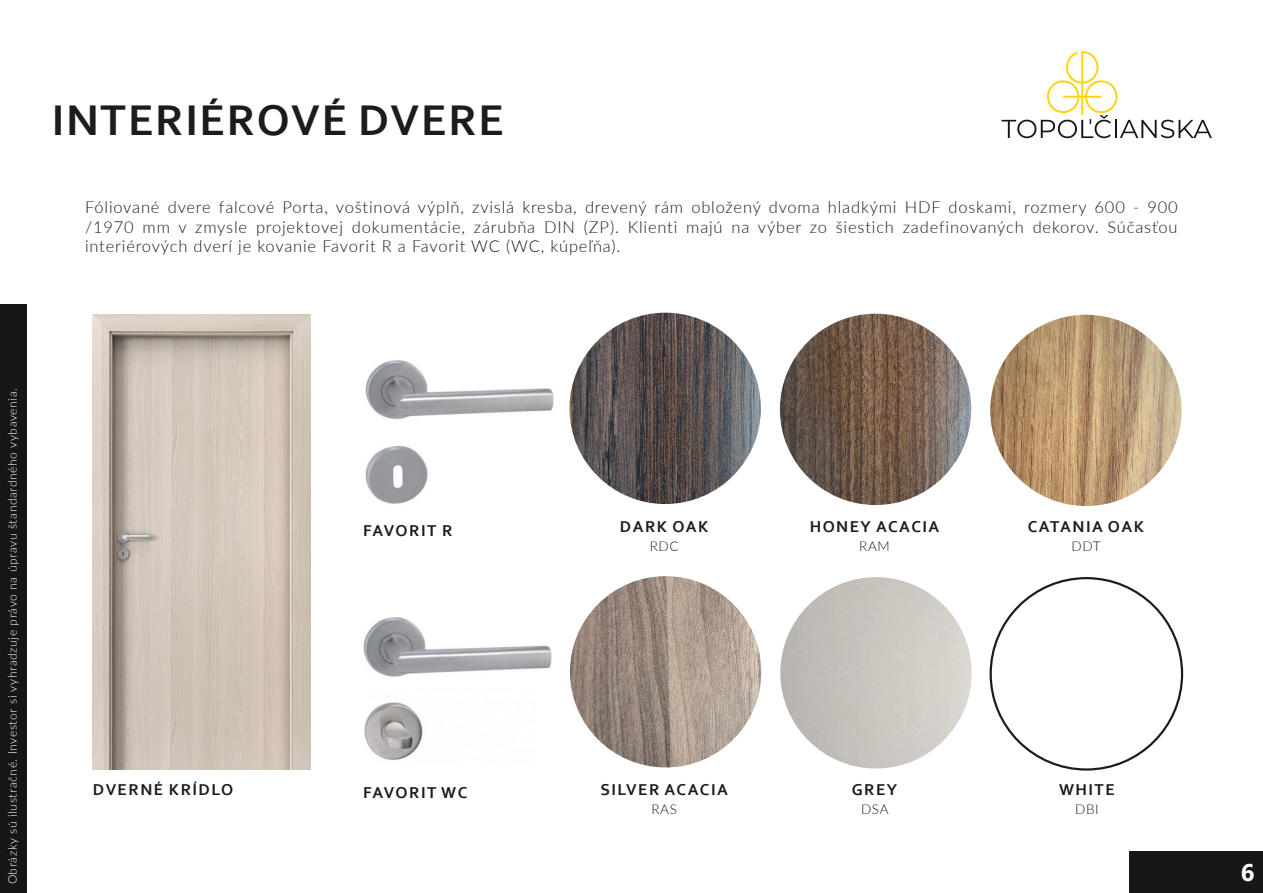
<style>
.page{position:relative;width:1263px;height:893px;background:#fff}
.page>*{position:absolute;margin:0;border:0;box-sizing:border-box;transform-origin:0 0}
.Paragraph_Style_1{font:700 45px "Corbel";letter-spacing:.04em;color:#1c1c1b}
.t1{font:700 24px "Microsoft New Tai Lue";color:#fff}
.t2{font:300 16.5px/19.5px "Lato";letter-spacing:.05em;color:#1c1c1b;text-align:justify}
.t3{font:700 16.5px "Corbel";letter-spacing:.09em;color:#1c1c1b}
.t4{font:300 13.5px "Lato";letter-spacing:.05em;color:#1c1c1b}
.t5{font:300 12px "Lato";letter-spacing:.05em;color:#fff}
</style>
<div class="page">
<img style="left:365px;top:360px;width:189px;height:144px">
<img style="left:364px;top:702px;width:59px;height:58px">
<img style="left:92px;top:315px;width:219px;height:454px">
<img style="left:363px;top:617px;width:189px;height:60px">
<div style="left:1129px;top:851px;width:134px;height:42px;background:#181519"></div>
<svg style="left:1001px;top:51px;width:211px;height:87px"></svg>
<img style="left:569px;top:313px;width:192px;height:191px;border-radius:96px">
<img style="left:780px;top:314px;width:191px;height:191px;border-radius:96px">
<img style="left:990px;top:315px;width:191px;height:191px;border-radius:96px">
<img style="left:570px;top:576px;width:191px;height:191px;border-radius:96px">
<img style="left:780px;top:577px;width:192px;height:191px;border-radius:96px">
<div style="left:0;top:304px;width:27px;height:589px;background:#181519"></div>
<p class="Paragraph_Style_1" style="left:52px;top:93px;width:454px">INTERIÉROVÉ DVERE</p>
<p class="t2" style="left:85px;top:197px;width:1094px">Fóliované dvere falcové Porta, voštinová výplň, zvislá kresba, drevený rám obložený dvoma hladkými HDF doskami, rozmery 600 - 900 /1970 mm v zmysle projektovej dokumentácie, zárubňa DIN (ZP). Klienti majú na výber zo šiestich zadefinovaných dekorov. Súčasťou interiérových dverí je kovanie Favorit R a Favorit WC (WC, kúpeľňa).</p>
<p class="t5" style="left:4px;top:884px;width:498px;rotate:-90deg">Obrázky sú ilustračné. Investor si vyhradzuje právo na úpravu štandardného vybavenia.</p>
<p class="t3" style="left:93px;top:779px;width:142px">DVERNÉ KRÍDLO</p>
<p class="t3" style="left:363px;top:520px;width:91px">FAVORIT R</p>
<p class="t3" style="left:620px;top:516px;width:90px">DARK OAK</p>
<p class="t4" style="left:650px;top:537px;width:30px">RDC</p>
<p class="t3" style="left:810px;top:516px;width:131px">HONEY ACACIA</p>
<p class="t4" style="left:859px;top:537px;width:32px">RAM</p>
<p class="t3" style="left:1028px;top:516px;width:118px">CATANIA OAK</p>
<p class="t4" style="left:1071px;top:537px;width:31px">DDT</p>
<p class="t3" style="left:363px;top:783px;width:106px">FAVORIT WC</p>
<p class="t3" style="left:852px;top:779px;width:47px">GREY</p>
<p class="t4" style="left:861px;top:800px;width:29px">DSA</p>
<p class="t3" style="left:600px;top:779px;width:129px">SILVER ACACIA</p>
<p class="t4" style="left:651px;top:800px;width:27px">RAS</p>
<p class="t3" style="left:1059px;top:779px;width:57px">WHITE</p>
<p class="t4" style="left:1075px;top:800px;width:25px">DBI</p>
<p class="t1" style="left:1241px;top:859px;width:15px">6</p>
</div>
